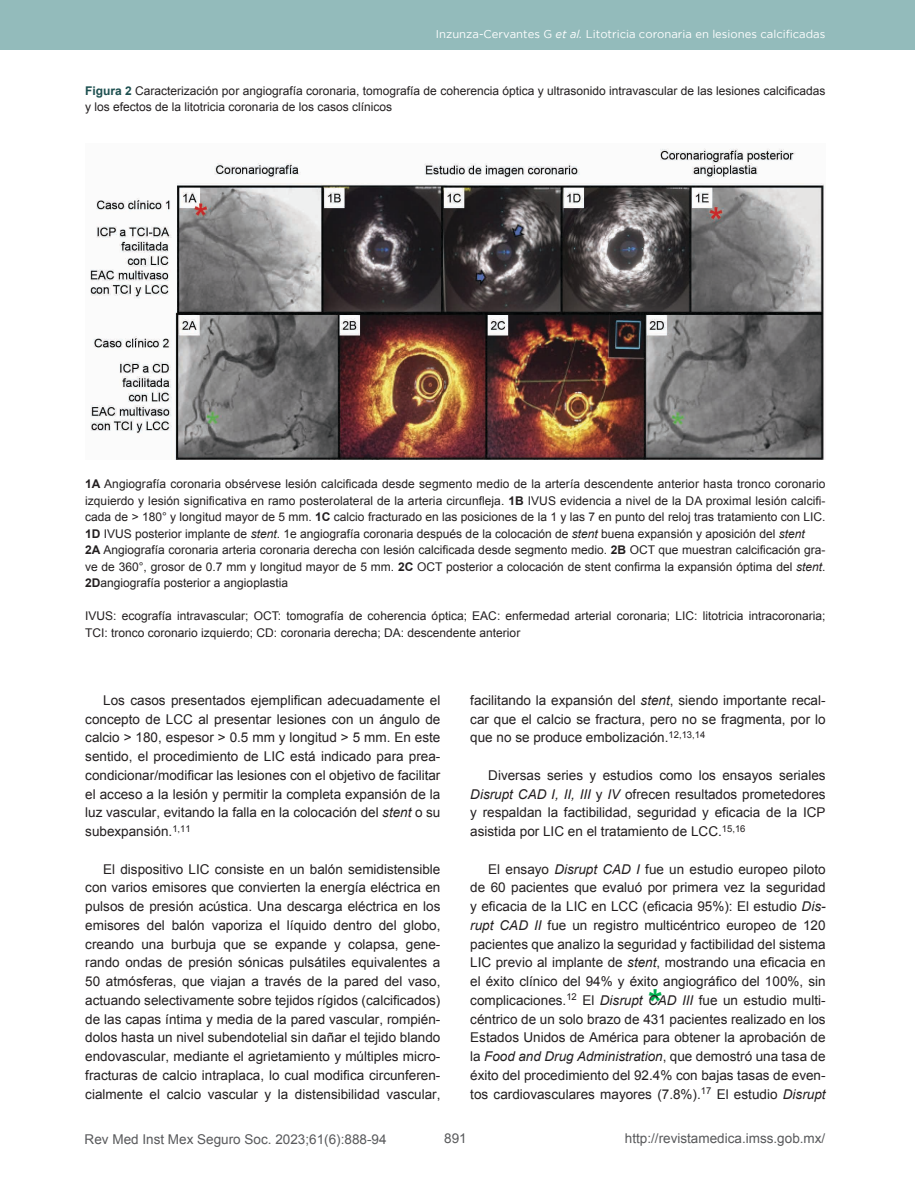
<style>
.page{position:relative;width:915px;height:1191px;background:#fff}
.page>*{position:absolute;margin:0;border:0;box-sizing:border-box;transform-origin:0 0}
.t1{font:700 36px "Arial";color:#00b14f}
.t2{font:13.5px/18.8px "Arial";color:#231f20;text-align:justify}
.t3{font:13.5px "Arial";color:#58595b}
.t4{font:12px/16.5px "Arial";color:#231f20}
.t5{font:11.25px "Gotham";color:#fff}
.s1{font-style:italic}
.s2{font-weight:700;color:#1c4f4f}
.s3{font-weight:700}
</style>
<div class="page">
<div style="left:0;top:0;width:914px;height:50px;background:#93bbbb"></div>
<img style="left:90px;top:148px;width:735px;height:312px">
<p class="t5" style="left:436px;top:28px;width:391px">Inzunza-Cervantes G <span class="s1">et al.</span> Litotricia coronaria en lesiones calcificadas</p>
<p class="t4" style="left:85px;top:82px;width:741px"><span class="s2">Figura 2</span> Caracterización por angiografía coronaria, tomografía de coherencia óptica y ultrasonido intravascular de las lesiones calcificadas y los efectos de la litotricia coronaria de los casos clínicos</p>
<p class="t4" style="left:85px;top:476px;width:741px"><span class="s3">1A</span> Angiografía coronaria obsérvese lesión calcificada desde segmento medio de la artería descendente anterior hasta tronco coronario izquierdo y lesión significativa en ramo posterolateral de la arteria circunfleja. <span class="s3">1B</span> IVUS evidencia a nivel de la DA proximal lesión calcifi&shy;cada de &gt; 180° y longitud mayor de 5 mm. <span class="s3">1C</span> calcio fracturado en las posiciones de la 1 y las 7 en punto del reloj tras tratamiento con LIC.<br><span class="s3">1D</span> IVUS posterior implante de <span class="s1">stent</span>. 1e angiografía coronaria después de la colocación de <span class="s1">stent</span> buena expansión y aposición del <span class="s1">stent<br></span><span class="s3">2A</span> Angiografía coronaria arteria coronaria derecha con lesión calcificada desde segmento medio. <span class="s3">2B</span> OCT que muestran calcificación gra&shy;ve de 360°, grosor de 0.7 mm y longitud mayor de 5 mm. <span class="s3">2C</span> OCT posterior a colocación de stent confirma la expansión óptima del <span class="s1">stent</span>.<br><span class="s3">2D</span>angiografía posterior a angioplastia</p>
<p class="t4" style="left:85px;top:608px;width:741px">IVUS: ecografía intravascular; OCT: tomografía de coherencia óptica; EAC: enfermedad arterial coronaria; LIC: litotricia intracoronaria;<br>TCI: tronco coronario izquierdo; CD: coronaria derecha; DA: descendente anterior</p>
<p class="t2" style="left:85px;top:691px;width:356px;text-indent:18px">Los casos presentados ejemplifican adecuadamente el concepto de LCC al presentar lesiones con un ángulo de calcio &gt; 180, espesor &gt; 0.5 mm y longitud &gt; 5 mm. En este sentido, el procedimiento de LIC está indicado para prea&shy;condicionar/modificar las lesiones con el objetivo de facilitar el acceso a la lesión y permitir la completa expansión de la luz vascular, evitando la falla en la colocación del <span class="s1">stent</span> o su subexpansión.<sup>1,11</sup></p>
<p class="t2" style="left:85px;top:859px;width:356px;text-indent:18px">El dispositivo LIC consiste en un balón semidistensible con varios emisores que convierten la energía eléctrica en pulsos de presión acústica. Una descarga eléctrica en los emisores del balón vaporiza el líquido dentro del globo, creando una burbuja que se expande y colapsa, gene&shy;rando ondas de presión sónicas pulsátiles equivalentes a 50 atmósferas, que viajan a través de la pared del vaso, actuando selectivamente sobre tejidos rígidos (calcificados) de las capas íntima y media de la pared vascular, rompién&shy;dolos hasta un nivel subendotelial sin dañar el tejido blando endovascular, mediante el agrietamiento y múltiples micro&shy;fracturas de calcio intraplaca, lo cual modifica circunferen&shy;cialmente el calcio vascular y la distensibilidad vascular,</p>
<p class="t2" style="left:470px;top:691px;width:357px">facilitando la expansión del <span class="s1">stent</span>, siendo importante recal&shy;car que el calcio se fractura, pero no se fragmenta, por lo que no se produce embolización.<sup>12,13,14</sup></p>
<p class="t2" style="left:470px;top:766px;width:357px;text-indent:18px">Diversas series y estudios como los ensayos seriales <span class="s1">Disrupt CAD I, II, III</span> y <span class="s1">IV</span> ofrecen resultados prometedores y respaldan la factibilidad, seguridad y eficacia de la ICP asistida por LIC en el tratamiento de LCC.<sup>15,16</sup></p>
<p class="t2" style="left:470px;top:859px;width:357px;text-indent:18px">El ensayo <span class="s1">Disrupt CAD I</span> fue un estudio europeo piloto de 60 pacientes que evaluó por primera vez la seguridad y eficacia de la LIC en LCC (eficacia 95%): El estudio <span class="s1">Dis&shy;rupt CAD II</span> fue un registro multicéntrico europeo de 120 pacientes que analizo la seguridad y factibilidad del sistema LIC previo al implante de <span class="s1">stent</span>, mostrando una eficacia en el éxito clínico del 94% y éxito angiográfico del 100%, sin complicaciones.<sup>12</sup> El <span class="s1">Disrupt CAD III</span> fue un estudio multi&shy;céntrico de un solo brazo de 431 pacientes realizado en los Estados Unidos de América para obtener la aprobación de la <span class="s1">Food and Drug Administration</span>, que demostró una tasa de éxito del procedimiento del 92.4% con bajas tasas de even&shy;tos cardiovasculares mayores (7.8%).<sup>17</sup> El estudio <span class="s1">Disrupt</span></p>
<h1 class="t1" style="left:648px;top:978px;width:16px">*</h1>
<p class="t3" style="left:85px;top:1130px;width:303px">Rev Med Inst Mex Seguro Soc. 2023;61(6):888-94</p>
<p class="t3" style="left:444px;top:1129px;width:24px">891</p>
<p class="t3" style="left:624px;top:1129px;width:202px">http://revistamedica.imss.gob.mx/</p>
</div>
